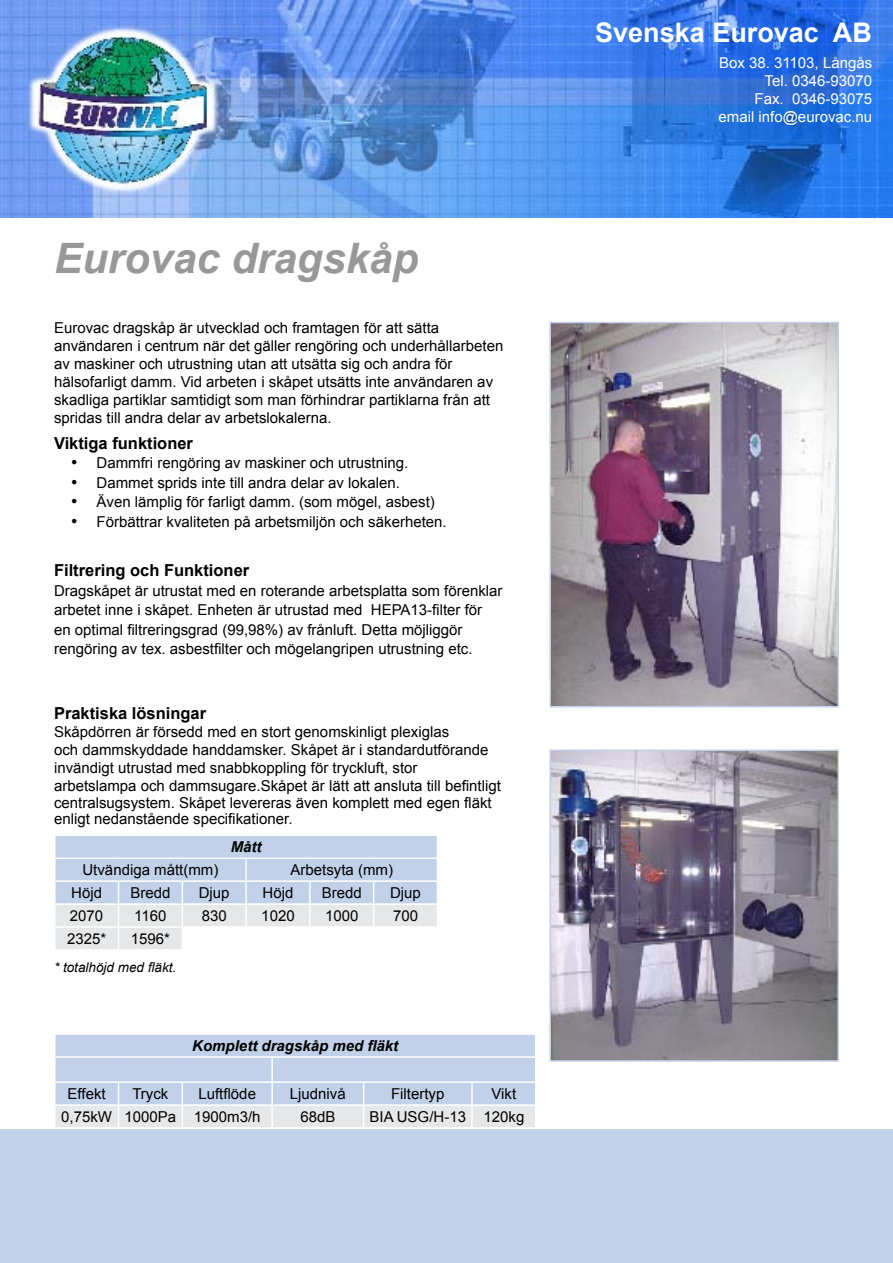
<style>
.page{position:relative;width:893px;height:1263px;background:#fff}
.page>*{position:absolute;margin:0;border:0;box-sizing:border-box;transform-origin:0 0}
.t1{font:italic 700 42px "Arial";color:#989898}
.t2{font:700 27px "Arial";color:#fff}
.t3{font:700 16.5px "Arial";color:#000}
.t4{font:15px/18px "Arial";color:#000}
.t5{font:15px/18px "Arial";color:#fff;text-align:right}
.t6{font:italic 700 15px "Arial";color:#000}
.t7{font:italic 13.5px "Arial";color:#000}
.s1{font-family:"Times New Roman";font-size:18px}
</style>
<div class="page">
<div style="left:0;top:1129px;width:893px;height:134px;background:#c1d1e9"></div>
<img style="left:0;top:0;width:893px;height:217px">
<svg style="left:55px;top:835px;width:382px;height:114px"></svg>
<img style="left:552px;top:325px;width:284px;height:379px">
<div style="left:549px;top:322px;width:290px;height:385px;border:2px solid #c1d1e9"></div>
<img style="left:552px;top:752px;width:284px;height:307px">
<div style="left:549px;top:749px;width:290px;height:313px;border:2px solid #c1d1e9"></div>
<svg style="left:55px;top:1034px;width:481px;height:93px;background:#cdd9ea"></svg>
<h1 class="t1" style="left:54px;top:230px;width:366px">Eurovac dragskåp</h1>
<p class="t4" style="left:54px;top:319px;width:451px">Eurovac dragskåp är utvecklad och framtagen för att sätta användaren i centrum när det gäller rengöring och underhållarbeten av maskiner och utrustning utan att utsätta sig och andra för hälsofarligt damm. Vid arbeten i skåpet utsätts inte användaren av skadliga partiklar samtidigt som man förhindrar partiklarna från att spridas till andra delar av arbetslokalerna.</p>
<p class="t3" style="left:54px;top:432px;width:141px">Viktiga funktioner</p>
<p class="t4" style="left:71px;top:454px;width:339px"><span class="s1">•</span> Dammfri rengöring av maskiner och utrustning.</p>
<p class="t4" style="left:71px;top:473px;width:330px"><span class="s1">•</span> Dammet sprids inte till andra delar av lokalen.</p>
<p class="t4" style="left:71px;top:493px;width:365px"><span class="s1">•</span> Även lämplig för farligt damm. (som mögel, asbest)</p>
<p class="t4" style="left:71px;top:513px;width:377px"><span class="s1">•</span> Förbättrar kvaliteten på arbetsmiljön och säkerheten.</p>
<p class="t3" style="left:54px;top:559px;width:197px">Filtrering och Funktioner</p>
<p class="t4" style="left:54px;top:581px;width:450px;line-height:19.5px">Dragskåpet är utrustat med en roterande arbetsplatta som förenklar arbetet inne i skåpet. Enheten är utrustad med HEPA13-filter för en optimal filtreringsgrad (99,98%) av frånluft. Detta möjliggör rengöring av tex. asbestfilter och mögelangripen utrustning etc.</p>
<p class="t3" style="left:54px;top:703px;width:154px">Praktiska lösningar</p>
<p class="t4" style="left:54px;top:723px;width:448px">Skåpdörren är försedd med en stort genomskinligt plexiglas<br>och dammskyddade handdamsker. Skåpet är i standardutförande invändigt utrustad med snabbkoppling för tryckluft, stor arbetslampa och dammsugare.Skåpet är lätt att ansluta till befintligt</p>
<p class="t4" style="left:54px;top:795px;width:439px;line-height:16.5px">centralsugsystem. Skåpet levereras även komplett med egen fläkt enligt nedanstående specifikationer.</p>
<p class="t6" style="left:231px;top:837px;width:32px">Mått</p>
<p class="t4" style="left:82px;top:861px;width:137px">Utvändiga mått(mm)</p>
<p class="t4" style="left:291px;top:861px;width:104px">Arbetsyta (mm)</p>
<p class="t4" style="left:71px;top:884px;width:32px">Höjd</p>
<p class="t4" style="left:130px;top:884px;width:42px">Bredd</p>
<p class="t4" style="left:199px;top:884px;width:32px">Djup</p>
<p class="t4" style="left:263px;top:884px;width:32px">Höjd</p>
<p class="t4" style="left:322px;top:884px;width:42px">Bredd</p>
<p class="t4" style="left:390px;top:884px;width:32px">Djup</p>
<p class="t4" style="left:70px;top:907px;width:35px">2070</p>
<p class="t4" style="left:134px;top:907px;width:34px">1160</p>
<p class="t4" style="left:202px;top:907px;width:27px">830</p>
<p class="t4" style="left:261px;top:907px;width:35px">1020</p>
<p class="t4" style="left:325px;top:907px;width:35px">1000</p>
<p class="t4" style="left:393px;top:907px;width:27px">700</p>
<p class="t4" style="left:67px;top:930px;width:41px">2325*</p>
<p class="t4" style="left:131px;top:930px;width:41px">1596*</p>
<p class="t7" style="left:54px;top:958px;width:124px">* totalhöjd med fläkt.</p>
<p class="t6" style="left:192px;top:1036px;width:207px">Komplett dragskåp med fläkt</p>
<p class="t4" style="left:68px;top:1085px;width:40px">Effekt</p>
<p class="t4" style="left:132px;top:1085px;width:38px">Tryck</p>
<p class="t4" style="left:198px;top:1085px;width:59px">Luftflöde</p>
<p class="t4" style="left:290px;top:1085px;width:57px">Ljudnivå</p>
<p class="t4" style="left:391px;top:1085px;width:55px">Filtertyp</p>
<p class="t4" style="left:492px;top:1085px;width:26px">Vikt</p>
<p class="t4" style="left:61px;top:1108px;width:201px">0,75kW 1000Pa 1900m3/h</p>
<p class="t4" style="left:300px;top:1108px;width:37px">68dB</p>
<p class="t4" style="left:370px;top:1108px;width:156px">BIA USG/H-13 120kg</p>
<h2 class="t2" style="left:595px;top:15px;width:278px">Svenska Eurovac AB</h2>
<p class="t5" style="left:719px;top:54px;width:155px">Box 38. 31103, Långås<br>Tel. 0346-93070<br>Fax. 0346-93075 email info@eurovac.nu</p>
</div>
